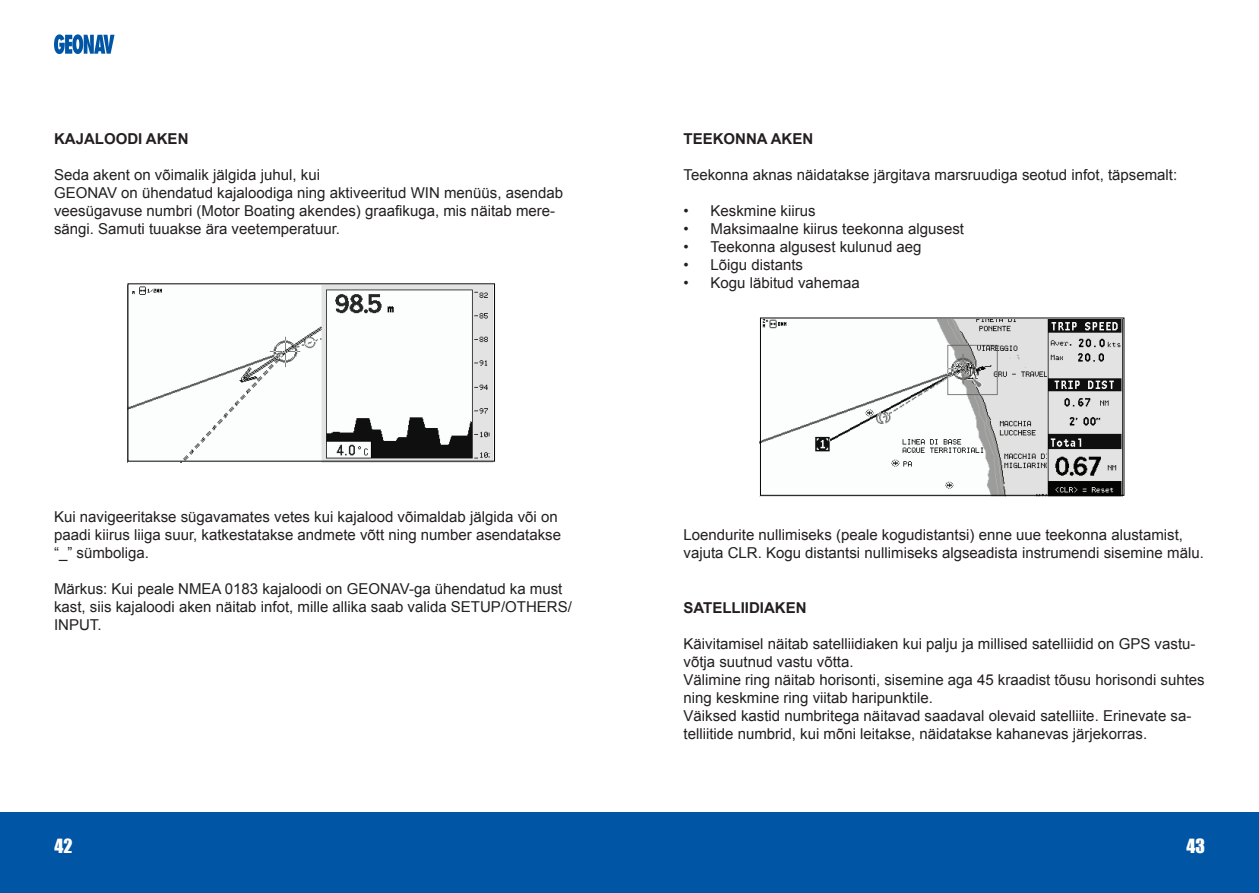
<style>
.page{position:relative;width:1259px;height:893px;background:#fff}
.page>*{position:absolute;margin:0;border:0;box-sizing:border-box;transform-origin:0 0}
.t1{font:18px "Impact";color:#fff}
.t2{font:15px/18px "Arial";color:#231f20}
.t3{font:700 15px "Arial";color:#231f20}
</style>
<div class="page">
<div style="left:0;top:812px;width:629px;height:81px;background:#0155a5"></div>
<svg style="left:54px;top:34px;width:60px;height:20px"></svg>
<div style="left:629px;top:812px;width:630px;height:81px;background:#0155a5"></div>
<img style="left:127px;top:285px;width:366px;height:177px">
<img style="left:759px;top:320px;width:363px;height:177px">
<div style="left:760px;top:318px;width:364px;height:177px;border:1px solid #040503"></div>
<p class="t3" style="left:54px;top:131px;width:136px">KAJALOODI AKEN</p>
<p class="t2" style="left:54px;top:166px;width:511px">Seda akent on võimalik jälgida juhul, kui<br>GEONAV on ühendatud kajaloodiga ning aktiveeritud WIN menüüs, asendab veesügavuse numbri (Motor Boating akendes) graafikuga, mis näitab mere&shy;sängi. Samuti tuuakse ära veetemperatuur.</p>
<p class="t2" style="left:54px;top:508px;width:508px">Kui navigeeritakse sügavamates vetes kui kajalood võimaldab jälgida või on paadi kiirus liiga suur, katkestatakse andmete võtt ning number asendatakse “_” sümboliga.</p>
<p class="t2" style="left:54px;top:580px;width:519px">Märkus: Kui peale NMEA 0183 kajaloodi on GEONAV-ga ühendatud ka must kast, siis kajaloodi aken näitab infot, mille allika saab valida SETUP/OTHERS/<br>INPUT.</p>
<p class="t3" style="left:683px;top:131px;width:131px">TEEKONNA AKEN</p>
<p class="t2" style="left:683px;top:166px;width:495px">Teekonna aknas näidatakse järgitava marsruudiga seotud infot, täpsemalt:</p>
<p class="t2" style="left:710px;top:202px;width:255px">Keskmine kiirus<br>Maksimaalne kiirus teekonna algusest<br>Teekonna algusest kulunud aeg<br>Lõigu distants<br>Kogu läbitud vahemaa</p>
<p class="t2" style="left:683px;top:202px;width:7px;text-align:justify">• • • • •</p>
<p class="t2" style="left:683px;top:526px;width:522px">Loendurite nullimiseks (peale kogudistantsi) enne uue teekonna alustamist, vajuta CLR. Kogu distantsi nullimiseks algseadista instrumendi sisemine mälu.</p>
<p class="t3" style="left:683px;top:600px;width:125px">SATELLIIDIAKEN</p>
<p class="t2" style="left:683px;top:635px;width:523px">Käivitamisel näitab satelliidiaken kui palju ja millised satelliidid on GPS vastu&shy;võtja suutnud vastu võtta.<br>Välimine ring näitab horisonti, sisemine aga 45 kraadist tõusu horisondi suhtes ning keskmine ring viitab haripunktile.<br>Väiksed kastid numbritega näitavad saadaval olevaid satelliite. Erinevate sa&shy;telliitide numbrid, kui mõni leitakse, näidatakse kahanevas järjekorras.</p>
<p class="t1" style="left:55px;top:835px;width:20px">42</p>
<p class="t1" style="left:1186px;top:835px;width:20px">43</p>
</div>
